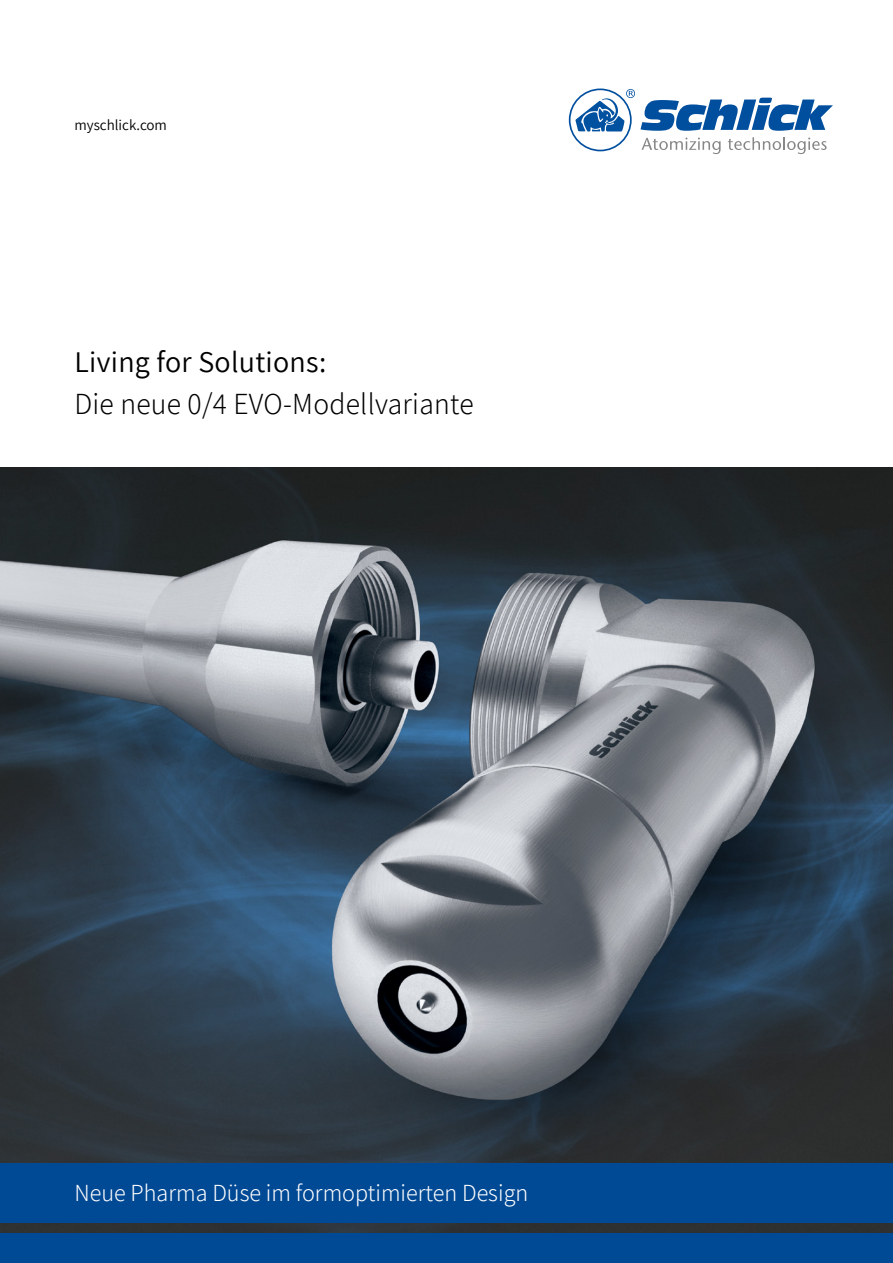
<style>
.page{position:relative;width:893px;height:1263px;background:#fff}
.page>*{position:absolute;margin:0;border:0;box-sizing:border-box;transform-origin:0 0}
.t1{font:300 30px "Assistant";letter-spacing:.01em;color:#000}
.t2{font:30px "Assistant";letter-spacing:.01em;color:#000}
.t3{font:300 24px "Assistant";color:#fff}
.t4{font:15px "Assistant";color:#000}
</style>
<div class="page">
<img style="left:0;top:468px;width:893px;height:765px">
<div style="left:0;top:1163px;width:893px;height:59px;background:#004994"></div>
<div style="left:0;top:1233px;width:893px;height:30px;background:#004994"></div>
<svg style="left:569px;top:89px;width:264px;height:65px"></svg>
<p class="t4" style="left:74px;top:115px;width:94px">myschlick.com</p>
<p class="t2" style="left:74px;top:341px;width:253px">Living for Solutions:</p>
<p class="t1" style="left:74px;top:383px;width:401px">Die neue 0/4 EVO-Modellvariante</p>
<p class="t3" style="left:74px;top:1177px;width:455px">Neue Pharma Düse im formoptimierten Design</p>
</div>
